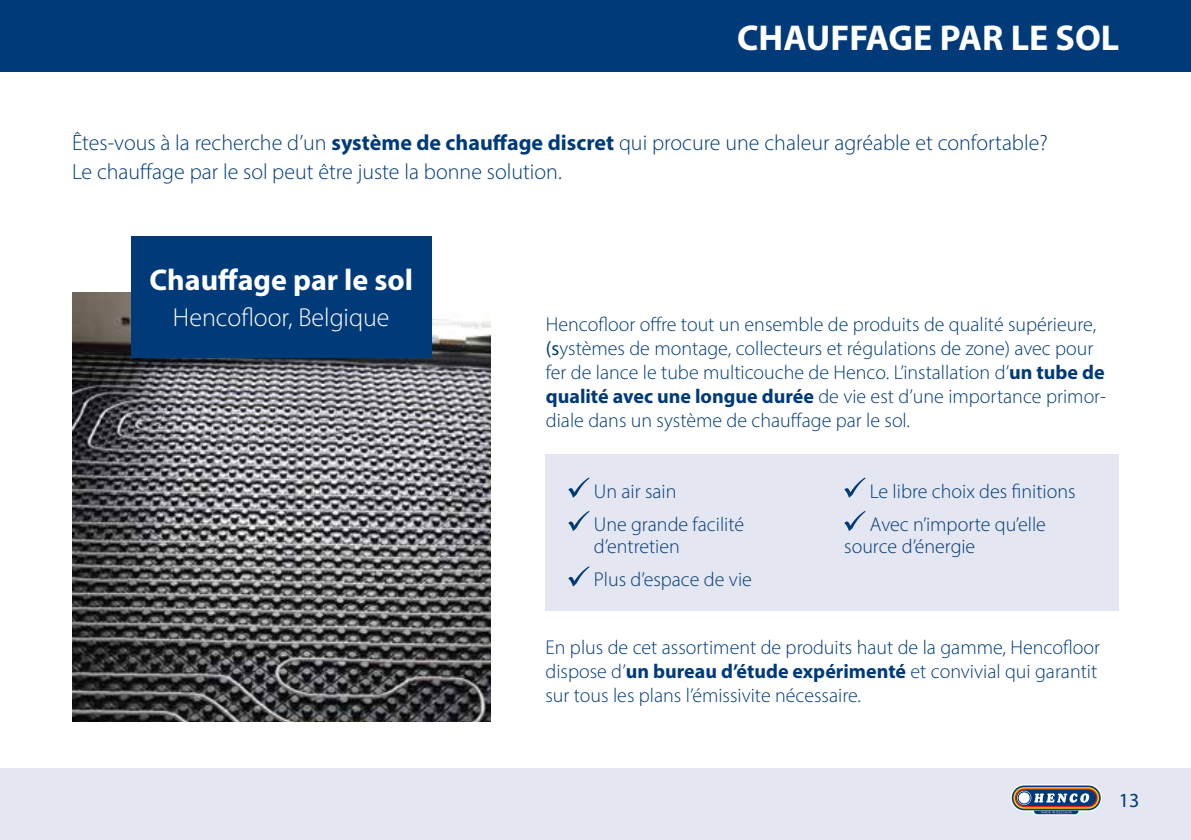
<style>
.page{position:relative;width:1191px;height:840px;background:#fff}
.page>*{position:absolute;margin:0;border:0;box-sizing:border-box;transform-origin:0 0}
.t1{font:700 36px "Myriad Pro";color:#fff}
.t2{font:700 30px "Myriad Pro";color:#fff}
.t3{font:300 26px "Myriad Pro";color:#fff}
.t4{font:300 22px/28.8px "Myriad Pro";color:#003a78}
.t5{font:300 20px/24px "Myriad Pro";color:#003a78}
.t6{font:20px "Myriad Pro";color:#003a78}
.s1{font-weight:700}
.s2{font-weight:400}
</style>
<div class="page">
<div style="left:0;top:0;width:1191px;height:72px;background:#003a78"></div>
<div style="left:0;top:767px;width:1191px;height:72px;background:#e4e6f1"></div>
<svg style="left:1010px;top:784px;width:92px;height:31px"></svg>
<img style="left:72px;top:292px;width:418px;height:428px">
<div style="left:131px;top:236px;width:300px;height:121px;background:#003a78"></div>
<div style="left:545px;top:454px;width:574px;height:156px;background:#e4e6f1"></div>
<svg style="left:568px;top:477px;width:21px;height:20px"></svg>
<svg style="left:568px;top:511px;width:21px;height:19px"></svg>
<svg style="left:568px;top:566px;width:21px;height:20px"></svg>
<svg style="left:844px;top:477px;width:21px;height:20px"></svg>
<svg style="left:844px;top:511px;width:21px;height:19px"></svg>
<h1 class="t1" style="left:737px;top:14px;width:383px">CHAUFFAGE PAR LE SOL</h1>
<p class="t4" style="left:72px;top:128px;width:977px">Êtes-vous à la recherche d’un <span class="s1">système de chauffage discret</span> qui procure une chaleur agréable et confortable?<br>Le chauffage par le sol peut être juste la bonne solution.</p>
<h2 class="t2" style="left:149px;top:260px;width:265px">Chauffage par le sol</h2>
<h3 class="t3" style="left:173px;top:302px;width:218px">Hencofloor, Belgique</h3>
<p class="t5" style="left:546px;top:311px;width:561px">Hencofloor offre tout un ensemble de produits de qualité supérieure, <span class="s2">(s</span>ystèmes de montage, collecteurs et régulations de zone) avec pour fer de lance le tube multicouche de Henco. L’installation d’<span class="s1">un tube de qualité avec une longue durée</span> de vie est d’une importance primor&shy;diale dans un système de chauffage par le sol.</p>
<p class="t5" style="left:594px;top:474px;width:152px;line-height:33.4px">Un air sain<br>Une grande facilité</p>
<p class="t5" style="left:594px;top:529px;width:159px;line-height:33.4px">d’entretien<br>Plus d’espace de vie</p>
<p class="t5" style="left:870px;top:474px;width:207px;line-height:33.4px">Le libre choix des finitions<br>Avec n’importe qu’elle</p>
<p class="t5" style="left:844px;top:534px;width:133px">source d’énergie</p>
<p class="t5" style="left:545px;top:634px;width:556px">En plus de cet assortiment de produits haut de la gamme, Hencofloor dispose d’<span class="s1">un bureau d’étude expérimenté</span> et convivial qui garantit sur tous les plans l’émissivite nécessaire.</p>
<p class="t6" style="left:1119px;top:787px;width:22px">13</p>
</div>
